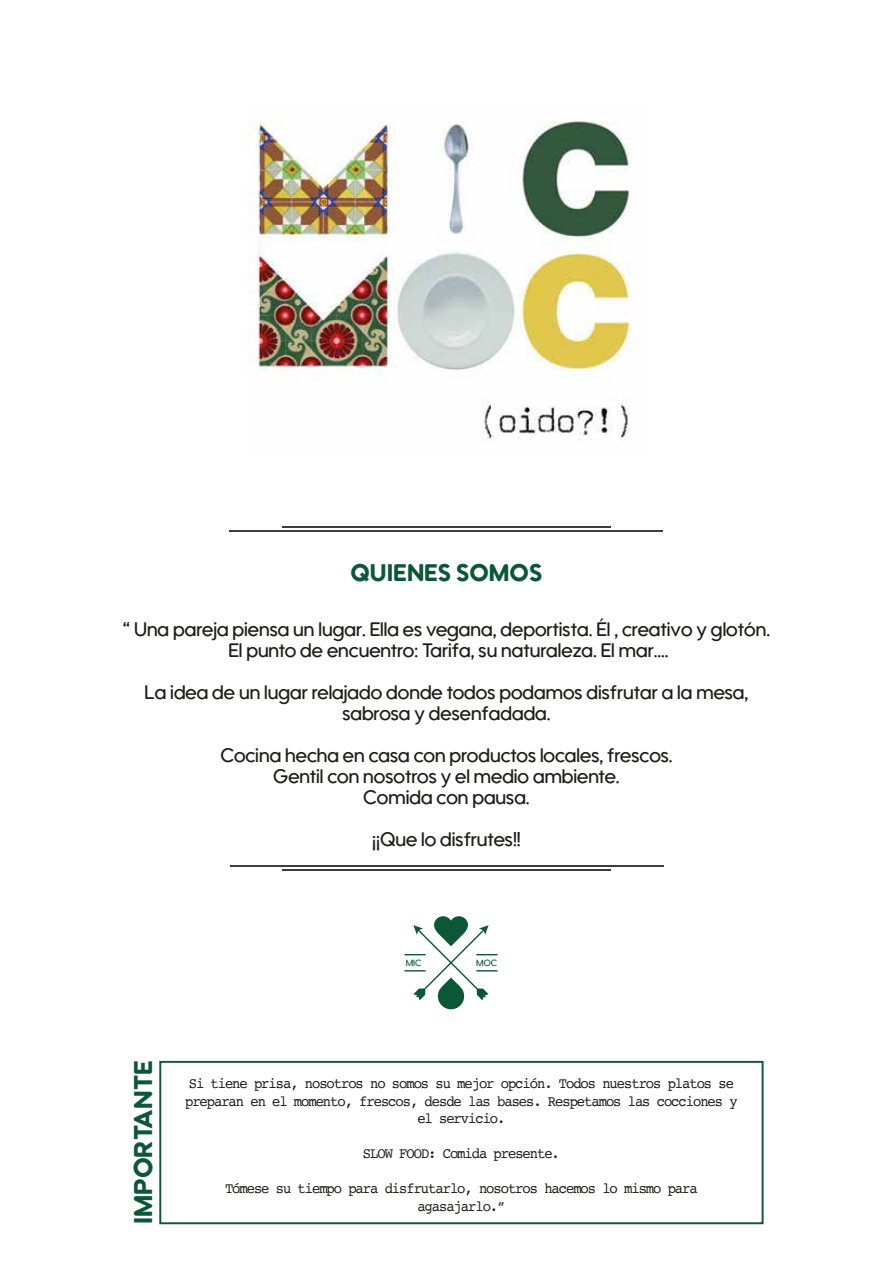
<style>
.page{position:relative;width:893px;height:1263px;background:#fff}
.page>*{position:absolute;margin:0;border:0;box-sizing:border-box;transform-origin:0 0}
.t1{font:700 25.65px "Utendo";color:#0b5738}
.t2{font:700 24px "Utendo";color:#0b5738}
.t3{font:19.5px/21px "Utendo";color:#1d1d1b;text-align:center}
.t4{font:15px/17.5px "Courier";letter-spacing:-.075em;color:#1d1d1b;text-align:center;scale:.92 1}
.t5{font:9px "Utendo";color:#0b5738}
</style>
<div class="page">
<img style="left:249px;top:121px;width:382px;height:320px">
<div style="left:159px;top:1061px;width:605px;height:163px;border:2px solid #0b5738"></div>
<svg style="left:404px;top:916px;width:94px;height:93px"></svg>
<hr style="left:230px;top:865px;width:433px;height:1px;background:#3d3d3d">
<hr style="left:282px;top:869px;width:329px;height:2px;background:#3d3d3d">
<hr style="left:230px;top:530px;width:433px;height:2px;background:#3d3d3d">
<hr style="left:282px;top:526px;width:329px;height:1px;background:#3d3d3d">
<p class="t2" style="left:351px;top:559px;width:193px">QUIENES SOMOS</p>
<p class="t3" style="left:123px;top:619px;width:649px">“ Una pareja piensa un lugar. Ella es vegana, deportista. Él , creativo y glotón.<br>El punto de encuentro: Tarifa, su naturaleza. El mar....</p>
<p class="t3" style="left:145px;top:682px;width:605px">La idea de un lugar relajado donde todos podamos disfrutar a la mesa, sabrosa y desenfadada.</p>
<p class="t3" style="left:220px;top:745px;width:454px">Cocina hecha en casa con productos locales, frescos.<br>Gentil con nosotros y el medio ambiente.<br>Comida con pausa.</p>
<p class="t3" style="left:372px;top:829px;width:150px">¡¡Que lo disfrutes!!</p>
<p class="t5" style="left:406px;top:958px;width:17px">MIC</p>
<p class="t5" style="left:476px;top:958px;width:22px">MOC</p>
<h1 class="t1" style="left:128px;top:1224px;width:165px;rotate:-90deg">IMPORTANTE</h1>
<p class="t4" style="left:185px;top:1074px;width:602px">Si tiene prisa, nosotros no somos su mejor opción. Todos nuestros platos se preparan en el momento, frescos, desde las bases. Respetamos las cocciones y el servicio.</p>
<p class="t4" style="left:363px;top:1144px;width:216px">SLOW FOOD: Comida presente.</p>
<p class="t4" style="left:225px;top:1179px;width:515px">Tómese su tiempo para disfrutarlo, nosotros hacemos lo mismo para agasajarlo.”</p>
</div>
